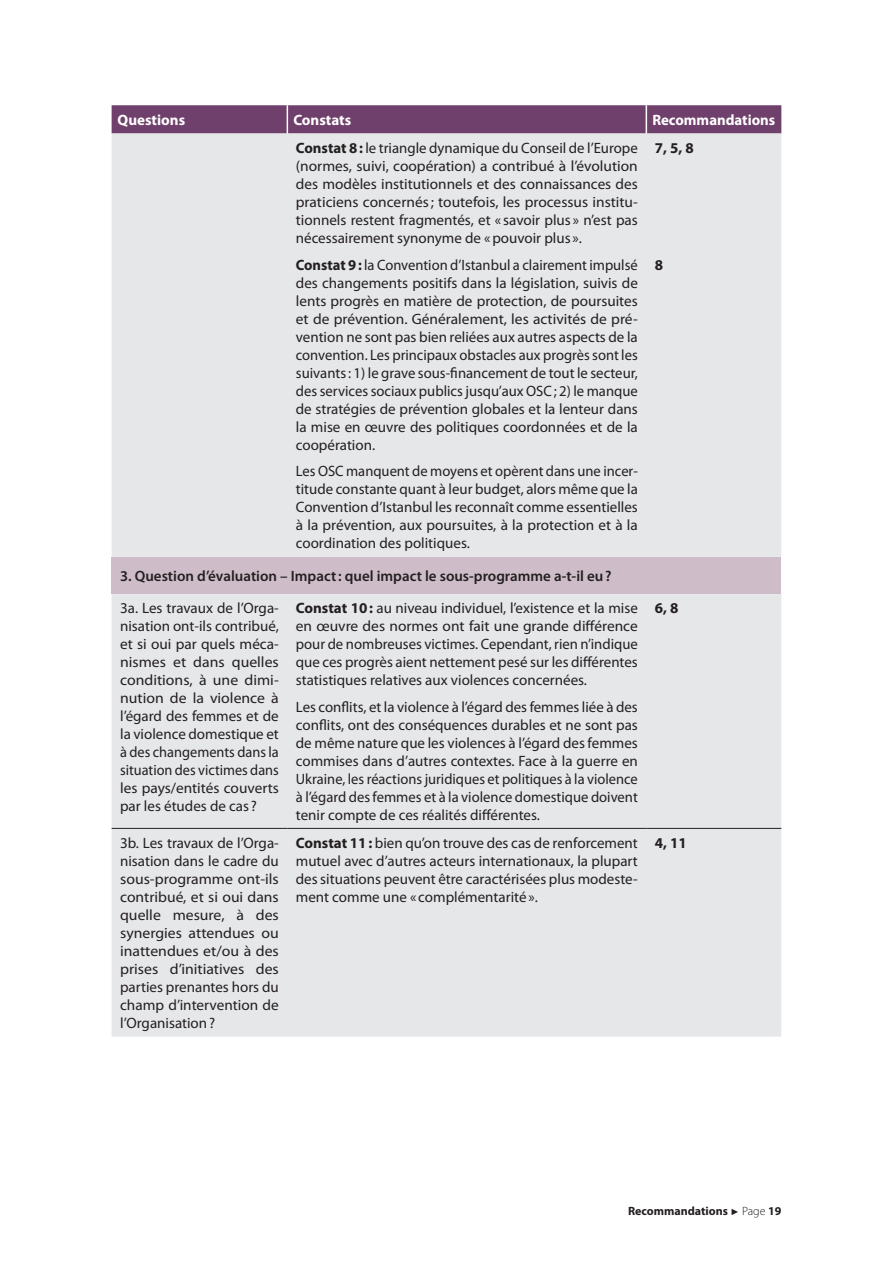
<style>
.page{position:relative;width:893px;height:1263px;background:#fff}
.page>*{position:absolute;margin:0;border:0;box-sizing:border-box;transform-origin:0 0}
.t1{font:15px/18px "Myriad Pro";color:#231f20;text-align:justify}
.t2{font:600 15px "Myriad Pro";color:#231f20}
.t3{font:700 15px "Myriad Pro";color:#fff}
.t4{font:700 15px "Myriad Pro";color:#231f20}
.t5{font:700 12px "Myriad Pro";color:#231f20}
.s1{font-weight:700}
.s2{font-family:"Arial";font-weight:400;font-size:9px}
.s3{font-weight:300}
</style>
<div class="page">
<div style="left:112px;top:133px;width:669px;height:904px;background:#e6e7e9"></div>
<div style="left:112px;top:557px;width:669px;height:37px;background:#cebdc9"></div>
<div style="left:112px;top:105px;width:669px;height:28px;background:#70406d"></div>
<hr style="left:112px;top:828px;width:175px;height:1px;background:#231f20">
<hr style="left:287px;top:828px;width:359px;height:1px;background:#231f20">
<hr style="left:646px;top:828px;width:135px;height:1px;background:#231f20">
<p class="t3" style="left:118px;top:110px;width:69px">Questions</p>
<p class="t3" style="left:293px;top:110px;width:59px">Constats</p>
<p class="t3" style="left:652px;top:110px;width:125px">Recommandations</p>
<p class="t1" style="left:296px;top:139px;width:343px"><span class="s1">Constat 8:</span> le triangle dynamique du Conseil de l’Europe (normes, suivi, coopération) a contribué à l’évolution des modèles institutionnels et des connaissances des praticiens concernés; toutefois, les processus institu&shy;tionnels restent fragmentés, et « savoir plus » n’est pas nécessairement synonyme de «pouvoir plus ».</p>
<p class="t1" style="left:296px;top:255px;width:344px"><span class="s1">Constat 9:</span> la Convention d’Istanbul a clairement impulsé des changements positifs dans la législation, suivis de lents progrès en matière de protection, de poursuites et de prévention. Généralement, les activités de pré&shy;vention ne sont pas bien reliées aux autres aspects de la convention. Les principaux obstacles aux progrès sont les suivants: 1) le grave sous-financement de tout le secteur, des services sociaux publics jusqu’aux OSC; 2) le manque de stratégies de prévention globales et la lenteur dans la mise en œuvre des politiques coordonnées et de la coopération.</p>
<p class="t1" style="left:296px;top:462px;width:343px">Les OSC manquent de moyens et opèrent dans une incer&shy;titude constante quant à leur budget, alors même que la Convention d’Istanbul les reconnaît comme essentielles à la prévention, aux poursuites, à la protection et à la coordination des politiques.</p>
<p class="t4" style="left:655px;top:138px;width:40px">7, 5, 8</p>
<p class="t4" style="left:655px;top:255px;width:10px">8</p>
<p class="t2" style="left:120px;top:566px;width:493px">3. Question d’évaluation – Impact: quel impact le sous-programme a-t-il eu?</p>
<p class="t1" style="left:120px;top:599px;width:160px">3a. Les travaux de l’Orga&shy;nisation ont-ils contribué, et si oui par quels méca&shy;nismes et dans quelles conditions, à une dimi&shy;nution de la violence à l’égard des femmes et de la violence domestique et à des changements dans la situation des victimes dans les pays/entités couverts par les études de cas ?</p>
<p class="t1" style="left:296px;top:599px;width:343px"><span class="s1">Constat 10:</span> au niveau individuel, l’existence et la mise en œuvre des normes ont fait une grande différence pour de nombreuses victimes. Cependant, rien n’indique que ces progrès aient nettement pesé sur les différentes statistiques relatives aux violences concernées.</p>
<p class="t1" style="left:296px;top:698px;width:344px">Les conflits, et la violence à l’égard des femmes liée à des conflits, ont des conséquences durables et ne sont pas de même nature que les violences à l’égard des femmes commises dans d’autres contextes. Face à la guerre en Ukraine, les réactions juridiques et politiques à la violence à l’égard des femmes et à la violence domestique doivent tenir compte de ces réalités différentes.</p>
<p class="t4" style="left:655px;top:598px;width:25px">6, 8</p>
<p class="t1" style="left:120px;top:834px;width:160px">3b. Les travaux de l’Orga&shy;nisation dans le cadre du sous-programme ont-ils contribué, et si oui dans quelle mesure, à des synergies attendues ou inattendues et/ou à des prises d’initiatives des parties prenantes hors du champ d’intervention de l’Organisation?</p>
<p class="t1" style="left:296px;top:834px;width:343px"><span class="s1">Constat 11:</span> bien qu’on trouve des cas de renforcement mutuel avec d’autres acteurs internationaux, la plupart des situations peuvent être caractérisées plus modeste&shy;ment comme une « complémentarité».</p>
<p class="t4" style="left:655px;top:833px;width:33px">4, 11</p>
<p class="t5" style="left:628px;top:1203px;width:155px">Recommandations <span class="s2">►</span> <span class="s3">Page</span> 19</p>
</div>
